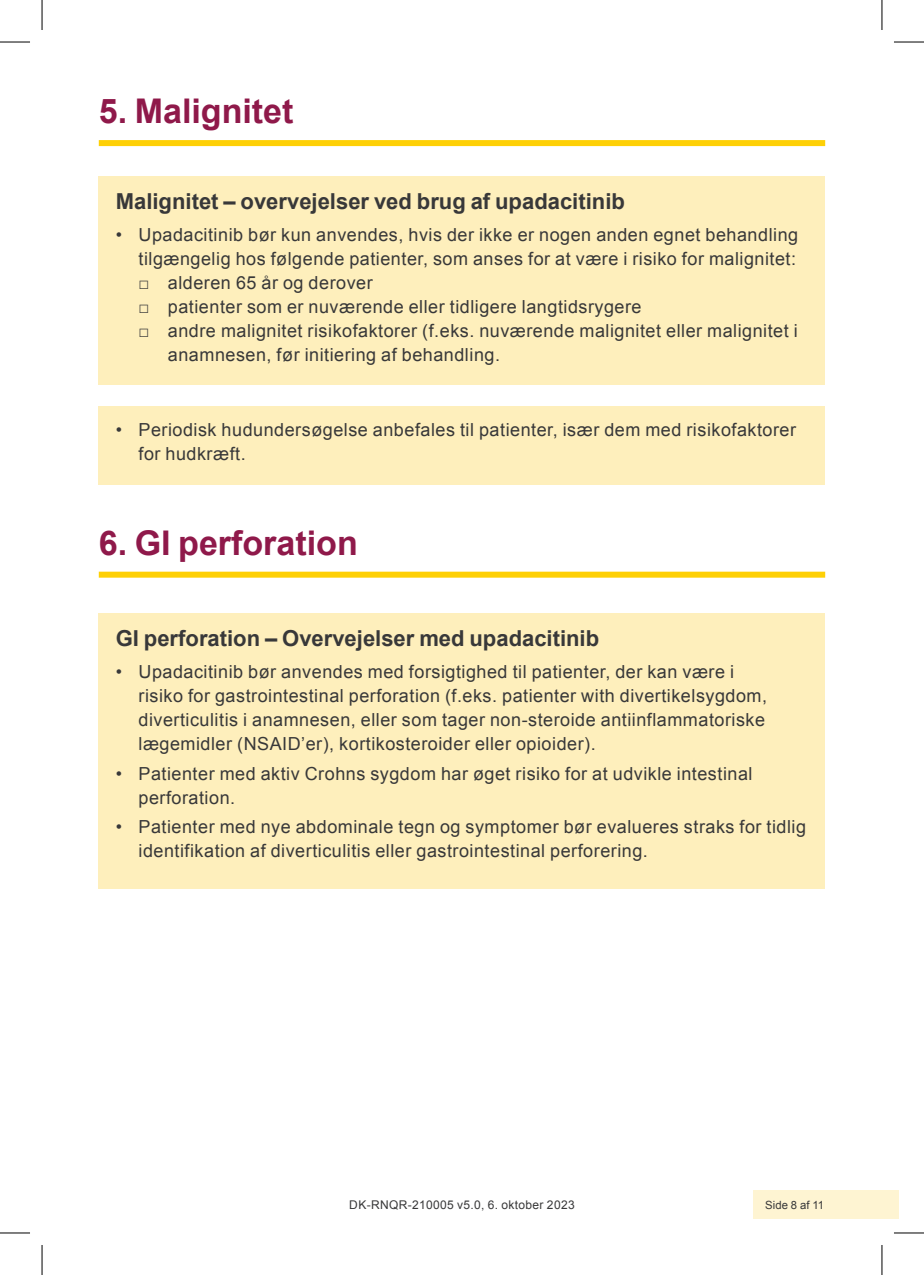
<style>
.page{position:relative;width:924px;height:1275px;background:#fff}
.page>*{position:absolute;margin:0;border:0;box-sizing:border-box;transform-origin:0 0}
.t1{font:700 34px "Arial";color:#8f194a}
.t2{font:700 22px "Arial";color:#383839}
.t3{font:18px/24px "Arial";letter-spacing:.03em;color:#383839}
.t4{font:12px "Arial";letter-spacing:.03em;color:#383839}
.t5{font:11.4px "Arial";letter-spacing:.005em;color:#383839}
</style>
<div class="page">
<div style="left:753px;top:1190px;width:145px;height:28px;background:#fef4d2"></div>
<div style="left:99px;top:140px;width:725px;height:6px;background:#fed006"></div>
<div style="left:99px;top:176px;width:725px;height:208px;background:#feefbc"></div>
<div style="left:99px;top:406px;width:725px;height:78px;background:#feefbc"></div>
<div style="left:99px;top:571px;width:725px;height:6px;background:#fed006"></div>
<div style="left:99px;top:613px;width:725px;height:275px;background:#feefbc"></div>
<hr style="left:0;top:42px;width:30px;height:1px;background:#000">
<hr style="left:893px;top:42px;width:30px;height:1px;background:#000">
<hr style="left:0;top:1232px;width:30px;height:1px;background:#000">
<hr style="left:893px;top:1232px;width:30px;height:1px;background:#000">
<hr style="left:42px;top:0;width:1px;height:30px;background:#000">
<hr style="left:42px;top:1245px;width:1px;height:30px;background:#000">
<hr style="left:881px;top:0;width:1px;height:30px;background:#000">
<hr style="left:881px;top:1245px;width:1px;height:30px;background:#000">
<h1 class="t1" style="left:99px;top:89px;width:196px">5. Malignitet</h1>
<p class="t2" style="left:116px;top:187px;width:510px">Malignitet – overvejelser ved brug af upadacitinib</p>
<p class="t3" style="left:116px;top:223px;width:683px;text-align:right">• Upadacitinib bør kun anvendes, hvis der ikke er nogen anden egnet behandling tilgængelig hos følgende patienter, som anses for at være i risiko for malignitet:</p>
<p class="t3" style="left:138px;top:271px;width:235px">□ alderen 65 år og derover</p>
<p class="t3" style="left:138px;top:295px;width:504px">□ patienter som er nuværende eller tidligere langtidsrygere</p>
<p class="t3" style="left:168px;top:319px;width:631px;text-indent:-29px">□ andre malignitet risikofaktorer (f.eks. nuværende malignitet eller malignitet i anamnesen, før initiering af behandling.</p>
<p class="t3" style="left:138px;top:418px;width:658px;text-indent:-23px">• Periodisk hudundersøgelse anbefales til patienter, især dem med risikofaktorer for hudkræft.</p>
<h1 class="t1" style="left:99px;top:520px;width:260px">6. GI perforation</h1>
<p class="t2" style="left:116px;top:623px;width:484px">GI perforation – Overvejelser med upadacitinib</p>
<p class="t3" style="left:138px;top:660px;width:629px;text-indent:-23px">• Upadacitinib bør anvendes med forsigtighed til patienter, der kan være i risiko for gastrointestinal perforation (f.eks. patienter with divertikelsygdom, diverticulitis i anamnesen, eller som tager non-steroide antiinflammatoriske lægemidler (NSAID’er), kortikosteroider eller opioider).</p>
<p class="t3" style="left:138px;top:761px;width:615px;text-indent:-23px">• Patienter med aktiv Crohns sygdom har øget risiko for at udvikle intestinal perforation.</p>
<p class="t3" style="left:138px;top:815px;width:668px;text-indent:-23px">• Patienter med nye abdominale tegn og symptomer bør evalueres straks for tidlig identifikation af diverticulitis eller gastrointestinal perforering.</p>
<p class="t4" style="left:349px;top:1196px;width:227px">DK-RNQR-210005 v5.0, 6. oktober 2023</p>
<p class="t5" style="left:764px;top:1197px;width:61px">Side 8 af 11</p>
</div>
